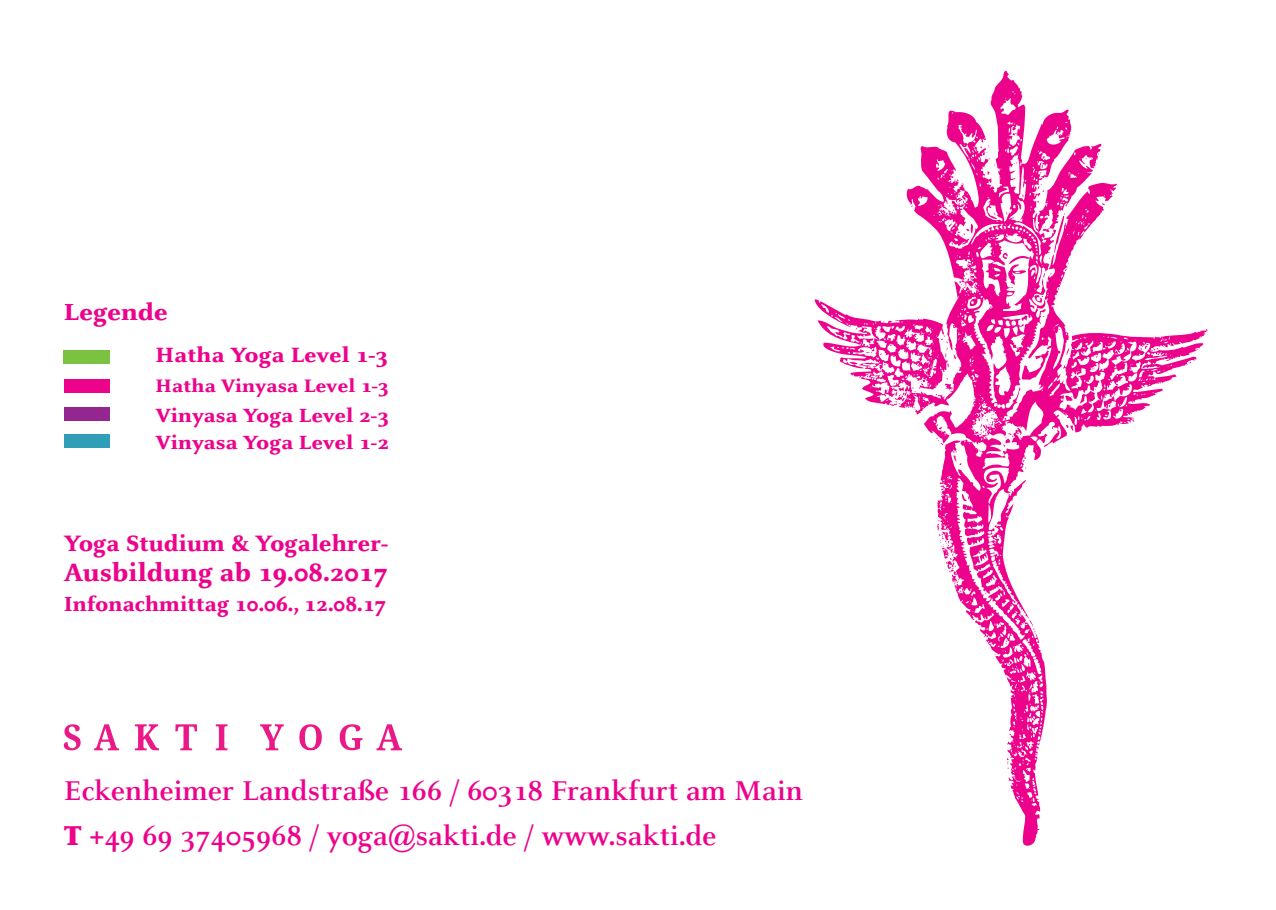
<style>
.page{position:relative;width:1276px;height:910px;background:#fff}
.page>*{position:absolute;margin:0;border:0;box-sizing:border-box;transform-origin:0 0}
.t1{font:700 30px "Celeste";letter-spacing:.005em;color:#ed028c}
.t2{font:800 27.6px "Celeste";letter-spacing:.005em;color:#ed028c}
.t3{font:800 25.8px "Celeste";letter-spacing:.005em;color:#ed028c;scale:1.05 1}
.t4{font:800 24.6px "Celeste";letter-spacing:.005em;color:#ed028c}
.t5{font:800 22.8px "Celeste";letter-spacing:.005em;color:#ed028c;scale:1.05 1}
.t6{font:800 22.5px "Celeste";letter-spacing:.005em;color:#ed028c}
.t7{font:800 21px "Celeste";letter-spacing:.005em;color:#ed028c;scale:1.05 1}
.t8{font:800 20.1px "Celeste";letter-spacing:.005em;color:#ed028c;scale:1.05 1}
.s1{font-weight:900}
</style>
<div class="page">
<svg style="left:814px;top:71px;width:393px;height:775px"></svg>
<svg style="left:376px;top:724px;width:26px;height:26px"></svg>
<svg style="left:340px;top:724px;width:22px;height:26px"></svg>
<svg style="left:299px;top:724px;width:23px;height:26px"></svg>
<svg style="left:260px;top:724px;width:24px;height:26px"></svg>
<svg style="left:216px;top:724px;width:11px;height:26px"></svg>
<svg style="left:175px;top:724px;width:22px;height:26px"></svg>
<svg style="left:135px;top:724px;width:24px;height:26px"></svg>
<svg style="left:94px;top:724px;width:25px;height:26px"></svg>
<svg style="left:64px;top:724px;width:17px;height:26px"></svg>
<div style="left:64px;top:407px;width:46px;height:14px;background:#95268f"></div>
<div style="left:64px;top:350px;width:22px;height:14px;background:#7bc142"></div>
<div style="left:64px;top:434px;width:46px;height:14px;background:#319eb8"></div>
<div style="left:86px;top:350px;width:24px;height:14px;background:#7bc142"></div>
<div style="left:64px;top:379px;width:46px;height:14px;background:#ed028c"></div>
<p class="t3" style="left:64px;top:296px;width:101px">Legende</p>
<p class="t5" style="left:156px;top:341px;width:223px">Hatha Yoga Level 1-3</p>
<p class="t8" style="left:156px;top:374px;width:224px">Hatha Vinyasa Level 1-3</p>
<p class="t7" style="left:156px;top:403px;width:224px">Vinyasa Yoga Level 2-3</p>
<p class="t7" style="left:156px;top:430px;width:224px">Vinyasa Yoga Level 1-2</p>
<p class="t4" style="left:64px;top:529px;width:326px">Yoga Studium &amp; Yogalehrer-</p>
<p class="t2" style="left:64px;top:556px;width:325px">Ausbildung ab 19.08.2017</p>
<p class="t6" style="left:64px;top:590px;width:324px">Infonachmittag 10.06., 12.08.17</p>
<p class="t1" style="left:64px;top:772px;width:741px">Eckenheimer Landstraße 166 / 60318 Frankfurt am Main</p>
<p class="t1" style="left:64px;top:817px;width:654px"><span class="s1">T</span> +49 69 37405968 / yoga@sakti.de / www.sakti.de</p>
</div>
